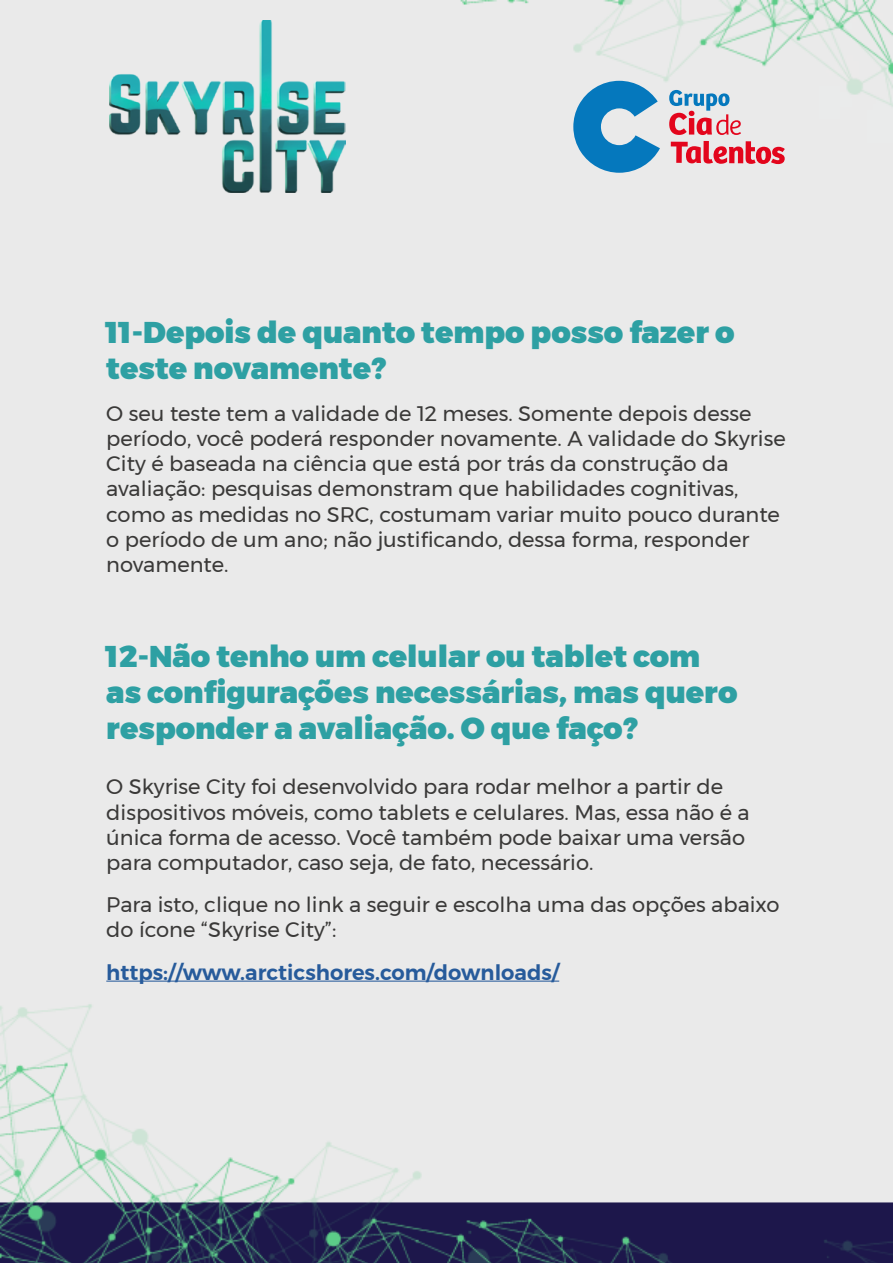
<style>
.page{position:relative;width:893px;height:1263px;background:#eaeaea}
.page>*{position:absolute;margin:0;border:0;box-sizing:border-box;transform-origin:0 0}
.t1{font:900 30px/36px "Montserrat";color:#2ea0a3}
.t2{font:21px/25.2px "Montserrat";color:#3a3938}
.t3{font:600 21px "Montserrat";color:#275b9b}
</style>
<div class="page">
<svg style="left:573px;top:81px;width:87px;height:92px;background:#65a8cf"></svg>
<svg style="left:671px;top:141px;width:114px;height:23px;background:#e67782"></svg>
<svg style="left:669px;top:90px;width:72px;height:45px;background:#c4a8b8"></svg>
<img style="left:110px;top:20px;width:236px;height:172px">
<hr style="left:106px;top:980px;width:453px;height:2px;background:#275b9b">
<h1 class="t1" style="left:106px;top:314px;width:630px">11-Depois de quanto tempo posso fazer o teste novamente?</h1>
<p class="t2" style="left:106px;top:401px;width:681px">O seu teste tem a validade de 12 meses. Somente depois desse período, você poderá responder novamente. A validade do Skyrise City é baseada na ciência que está por trás da construção da avaliação: pesquisas demonstram que habilidades cognitivas, como as medidas no SRC, costumam variar muito pouco durante o período de um ano; não justificando, dessa forma, responder novamente.</p>
<h1 class="t1" style="left:106px;top:639px;width:633px">12-Não tenho um celular ou tablet com as configurações necessárias, mas quero responder a avaliação. O que faço?</h1>
<p class="t2" style="left:106px;top:774px;width:645px">O Skyrise City foi desenvolvido para rodar melhor a partir de dispositivos móveis, como tablets e celulares. Mas, essa não é a única forma de acesso. Você também pode baixar uma versão para computador, caso seja, de fato, necessário.</p>
<p class="t2" style="left:106px;top:892px;width:675px">Para isto, clique no link a seguir e escolha uma das opções abaixo do ícone “Skyrise City”:</p>
<p class="t3" style="left:106px;top:955px;width:454px">https://www.arcticshores.com/downloads/</p>
</div>
